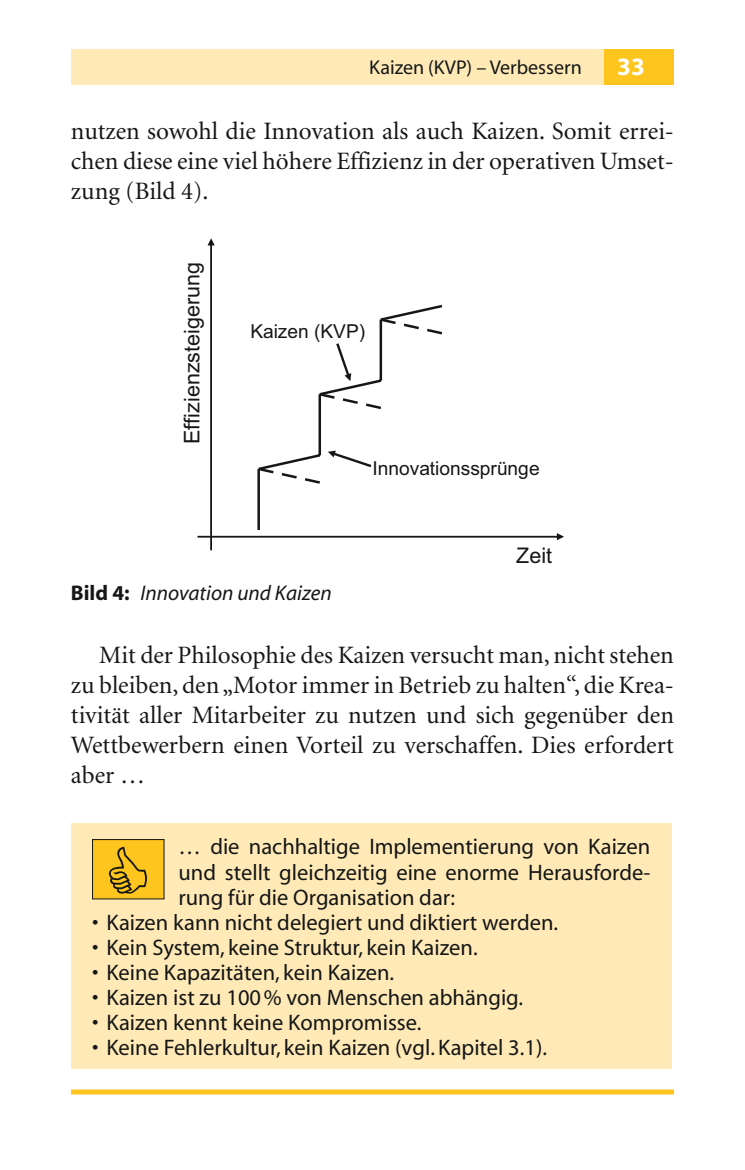
<style>
.page{position:relative;width:745px;height:1170px;background:#fff}
.page>*{position:absolute;margin:0;border:0;box-sizing:border-box;transform-origin:0 0}
.Grundtext{font:25px/30px "Minion";color:#151616;text-align:justify}
.t1{font:700 25px "Myriad";color:#fff}
.Kasten1_und_2_Text_P{font:22.5px "Myriad";color:#151616}
.Kasten1_und_2_Text{font:22.5px/25px "Myriad";color:#151616;text-align:justify}
.t2{font:21.5px "Arial";color:#151616}
.Bildunterschrift_Tex{font:italic 21.25px "Myriad";color:#151616}
.KolTi_re{font:20px "Myriad";color:#151616}
.t3{font:19.25px "Arial";color:#151616}
.s1{font-weight:700;font-style:normal}
</style>
<div class="page">
<div style="left:602px;top:50px;width:71px;height:35px;background:#fdc51d"></div>
<div style="left:71px;top:1089px;width:602px;height:5px;background:#fdc51d"></div>
<div style="left:71px;top:50px;width:531px;height:35px;background:#ffeab7"></div>
<svg style="left:197px;top:238px;width:366px;height:312px"></svg>
<div style="left:71px;top:823px;width:600px;height:245px;background:#ffeab7"></div>
<div style="left:92px;top:839px;width:71px;height:59px;background:#fdc51d"></div>
<svg style="left:109px;top:846px;width:38px;height:47px"></svg>
<div style="left:92px;top:839px;width:72px;height:60px;border:1px solid #151616"></div>
<p class="KolTi_re" style="left:369px;top:58px;width:214px">Kaizen (KVP) – Verbessern</p>
<p class="t1" style="left:617px;top:54px;width:29px">33</p>
<p class="Grundtext" style="left:71px;top:117px;width:604px">nutzen sowohl die Innovation als auch Kaizen. Somit errei&shy;chen diese eine viel höhere Effizienz in der operativen Umset&shy;zung (Bild 4).</p>
<p class="t2" style="left:178px;top:444px;width:183px;rotate:-90deg">Effizienzsteigerung</p>
<p class="t3" style="left:250px;top:319px;width:116px">Kaizen (KVP)</p>
<p class="t3" style="left:372px;top:455px;width:168px">Innovationssprünge</p>
<p class="Bildunterschrift_Tex" style="left:71px;top:582px;width:262px"><span class="s1">Bild 4:</span> Innovation und Kaizen</p>
<p class="t2" style="left:516px;top:541px;width:37px">Zeit</p>
<p class="Grundtext" style="left:71px;top:641px;width:604px;text-indent:28px">Mit der Philosophie des Kaizen versucht man, nicht stehen zu bleiben, den„Motor immer in Betrieb zu halten“, die Krea&shy;tivität aller Mitarbeiter zu nutzen und sich gegenüber den Wettbewerbern einen Vorteil zu verschaffen. Dies erfordert aber …</p>
<p class="Kasten1_und_2_Text" style="left:178px;top:835px;width:473px">… die nachhaltige Implementierung von Kaizen und stellt gleichzeitig eine enorme Herausforde&shy;rung für die Organisation dar:</p>
<p class="Kasten1_und_2_Text_P" style="left:92px;top:910px;width:467px">• Kaizen kann nicht delegiert und diktiert werden.</p>
<p class="Kasten1_und_2_Text_P" style="left:92px;top:935px;width:387px">• Kein System, keine Struktur, kein Kaizen.</p>
<p class="Kasten1_und_2_Text_P" style="left:92px;top:960px;width:303px">• Keine Kapazitäten, kein Kaizen.</p>
<p class="Kasten1_und_2_Text_P" style="left:92px;top:985px;width:432px">• Kaizen ist zu 100% von Menschen abhängig.</p>
<p class="Kasten1_und_2_Text_P" style="left:92px;top:1010px;width:330px">• Kaizen kennt keine Kompromisse.</p>
<p class="Kasten1_und_2_Text_P" style="left:92px;top:1035px;width:456px">• Keine Fehlerkultur, kein Kaizen (vgl. Kapitel 3.1).</p>
</div>
